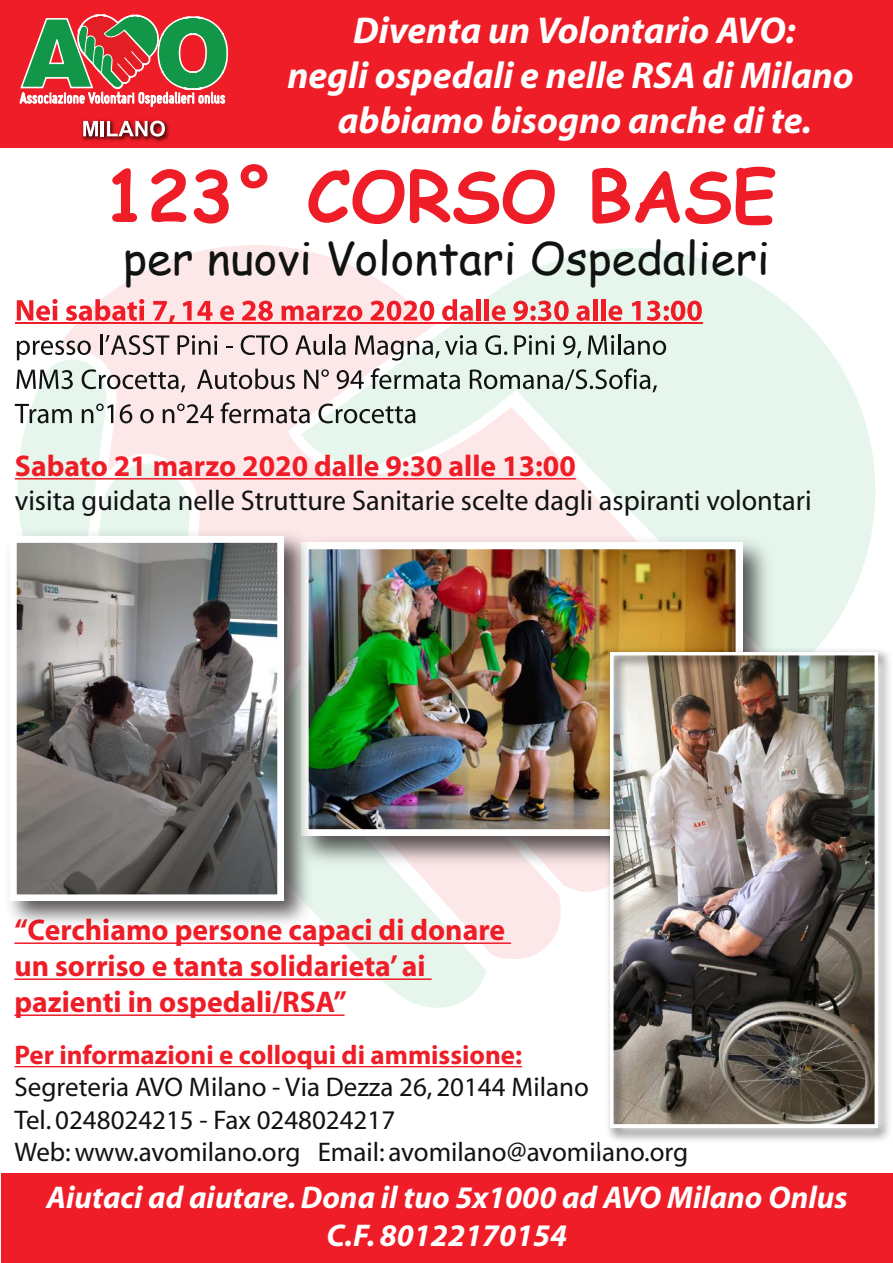
<style>
.page{position:relative;width:893px;height:1263px;background:#fff}
.page>*{position:absolute;margin:0;border:0;box-sizing:border-box;transform-origin:0 0}
.t1{font:700 70.5px "Comic Sans MS";color:#ef1d27}
.t2{font:45px "Comic Sans MS";color:#111212}
.t3{font:italic 700 37.5px/45px "Myriad";color:#fff;text-align:center}
.t4{font:italic 700 31.5px/37.8px "Myriad";color:#fff;text-align:center}
.t5{font:700 30px/36px "Myriad";color:#ef1d27}
.t6{font:28.5px "Myriad";color:#111212}
.t7{font:27px/32.4px "Myriad";color:#111212}
.t8{font:700 27px "Myriad Pro";color:#ef1d27}
</style>
<div class="page">
<svg style="left:14px;top:245px;width:267px;height:272px"></svg>
<svg style="left:73px;top:247px;width:211px;height:270px"></svg>
<svg style="left:163px;top:351px;width:121px;height:166px;background:#fbe8e9"></svg>
<svg style="left:324px;top:881px;width:276px;height:127px"></svg>
<svg style="left:284px;top:247px;width:591px;height:395px"></svg>
<div style="left:2px;top:1174px;width:891px;height:89px;background:#ef1d27"></div>
<div style="left:0;top:0;width:893px;height:147px;background:#ef1d27"></div>
<hr style="left:14px;top:1066px;width:508px;height:1px;background:#ef1d27">
<img style="left:81px;top:137px;width:88px;height:5px">
<svg style="left:19px;top:14px;width:209px;height:123px"></svg>
<svg style="left:17px;top:299px;width:41px;height:22px"></svg>
<svg style="left:66px;top:299px;width:78px;height:22px"></svg>
<svg style="left:153px;top:301px;width:22px;height:22px"></svg>
<svg style="left:183px;top:301px;width:29px;height:19px"></svg>
<svg style="left:220px;top:305px;width:14px;height:16px"></svg>
<svg style="left:242px;top:301px;width:31px;height:20px"></svg>
<svg style="left:281px;top:305px;width:81px;height:16px"></svg>
<svg style="left:371px;top:301px;width:63px;height:20px"></svg>
<svg style="left:442px;top:299px;width:31px;height:22px"></svg>
<div style="left:476px;top:299px;width:5px;height:21px;background:#ef1d27"></div>
<div style="left:484px;top:299px;width:5px;height:21px;background:#ef1d27"></div>
<svg style="left:492px;top:305px;width:14px;height:16px"></svg>
<svg style="left:513px;top:301px;width:56px;height:20px"></svg>
<svg style="left:576px;top:305px;width:14px;height:16px"></svg>
<div style="left:593px;top:299px;width:5px;height:21px;background:#ef1d27"></div>
<div style="left:601px;top:299px;width:5px;height:21px;background:#ef1d27"></div>
<svg style="left:608px;top:305px;width:14px;height:16px"></svg>
<svg style="left:632px;top:301px;width:9px;height:19px"></svg>
<svg style="left:647px;top:301px;width:55px;height:20px"></svg>
<hr style="left:15px;top:323px;width:426px;height:1px;background:#ef1d27">
<hr style="left:441px;top:323px;width:262px;height:1px;background:#ef1d27">
<svg style="left:17px;top:340px;width:74px;height:20px"></svg>
<hr style="left:100px;top:334px;width:2px;height:21px;background:#111212">
<svg style="left:105px;top:335px;width:64px;height:20px"></svg>
<svg style="left:177px;top:335px;width:40px;height:20px"></svg>
<svg style="left:226px;top:346px;width:7px;height:2px"></svg>
<svg style="left:241px;top:335px;width:47px;height:20px"></svg>
<svg style="left:295px;top:335px;width:30px;height:20px"></svg>
<hr style="left:329px;top:334px;width:3px;height:21px;background:#111212">
<svg style="left:335px;top:341px;width:11px;height:14px"></svg>
<svg style="left:355px;top:335px;width:122px;height:26px;background:#bebebb"></svg>
<svg style="left:485px;top:335px;width:22px;height:20px"></svg>
<svg style="left:514px;top:335px;width:40px;height:20px"></svg>
<svg style="left:563px;top:336px;width:18px;height:22px"></svg>
<svg style="left:588px;top:335px;width:26px;height:20px"></svg>
<hr style="left:618px;top:334px;width:2px;height:21px;background:#111212">
<svg style="left:623px;top:341px;width:43px;height:14px"></svg>
<svg style="left:16px;top:370px;width:57px;height:19px"></svg>
<svg style="left:82px;top:369px;width:103px;height:23px;background:#c1b9b8"></svg>
<svg style="left:197px;top:369px;width:98px;height:20px;background:#b8a9aa"></svg>
<svg style="left:304px;top:369px;width:25px;height:20px"></svg>
<svg style="left:337px;top:370px;width:27px;height:19px"></svg>
<svg style="left:371px;top:368px;width:89px;height:21px;background:#abb5b0"></svg>
<svg style="left:470px;top:368px;width:187px;height:24px;background:#b3bfb9"></svg>
<svg style="left:15px;top:404px;width:57px;height:19px"></svg>
<svg style="left:82px;top:404px;width:31px;height:19px"></svg>
<svg style="left:120px;top:404px;width:12px;height:19px"></svg>
<svg style="left:140px;top:409px;width:14px;height:14px"></svg>
<svg style="left:163px;top:404px;width:51px;height:19px"></svg>
<svg style="left:221px;top:402px;width:89px;height:21px;background:#baacac"></svg>
<svg style="left:318px;top:404px;width:97px;height:19px;background:#aab4af"></svg>
<hr style="left:15px;top:478px;width:561px;height:1px;background:#ef1d27">
<hr style="left:14px;top:942px;width:497px;height:2px;background:#ef1d27">
<hr style="left:14px;top:978px;width:418px;height:2px;background:#ef1d27">
<hr style="left:14px;top:1014px;width:331px;height:2px;background:#ef1d27">
<img style="left:324px;top:522px;width:464px;height:359px">
<img style="left:324px;top:542px;width:418px;height:294px">
<img style="left:9px;top:517px;width:315px;height:407px">
<svg style="left:11px;top:537px;width:273px;height:364px;background:#807f7e"></svg>
<img style="left:600px;top:642px;width:289px;height:499px">
<img style="left:611px;top:652px;width:267px;height:475px">
<h3 class="t3" style="left:287px;top:9px;width:568px">Diventa un Volontario AVO:<br>negli ospedali e nelle RSA di Milano abbiamo bisogno anche di te.</h3>
<h1 class="t1" style="left:104px;top:144px;width:674px">123° CORSO BASE</h1>
<h2 class="t2" style="left:123px;top:226px;width:648px">per nuovi Volontari Ospedalieri</h2>
<p class="t5" style="left:15px;top:449px;width:562px">Sabato 21 marzo 2020 dalle 9:30 alle 13:00</p>
<p class="t6" style="left:15px;top:486px;width:798px">visita guidata nelle Strutture Sanitarie scelte dagli aspiranti volontari</p>
<p class="t5" style="left:14px;top:913px;width:492px">“Cerchiamo persone capaci di donare un sorriso e tanta solidarieta’ ai pazienti in ospedali/RSA”</p>
<p class="t8" style="left:14px;top:1037px;width:509px">Per informazioni e colloqui di ammissione:</p>
<p class="t7" style="left:14px;top:1072px;width:675px">Segreteria AVO Milano - Via Dezza 26, 20144 Milano<br>Tel. 0248024215 - Fax 0248024217<br>Web: www.avomilano.org Email: avomilano@avomilano.org</p>
<p class="t4" style="left:46px;top:1180px;width:802px">Aiutaci ad aiutare. Dona il tuo 5x1000 ad AVO Milano Onlus<br>C.F. 80122170154</p>
</div>
